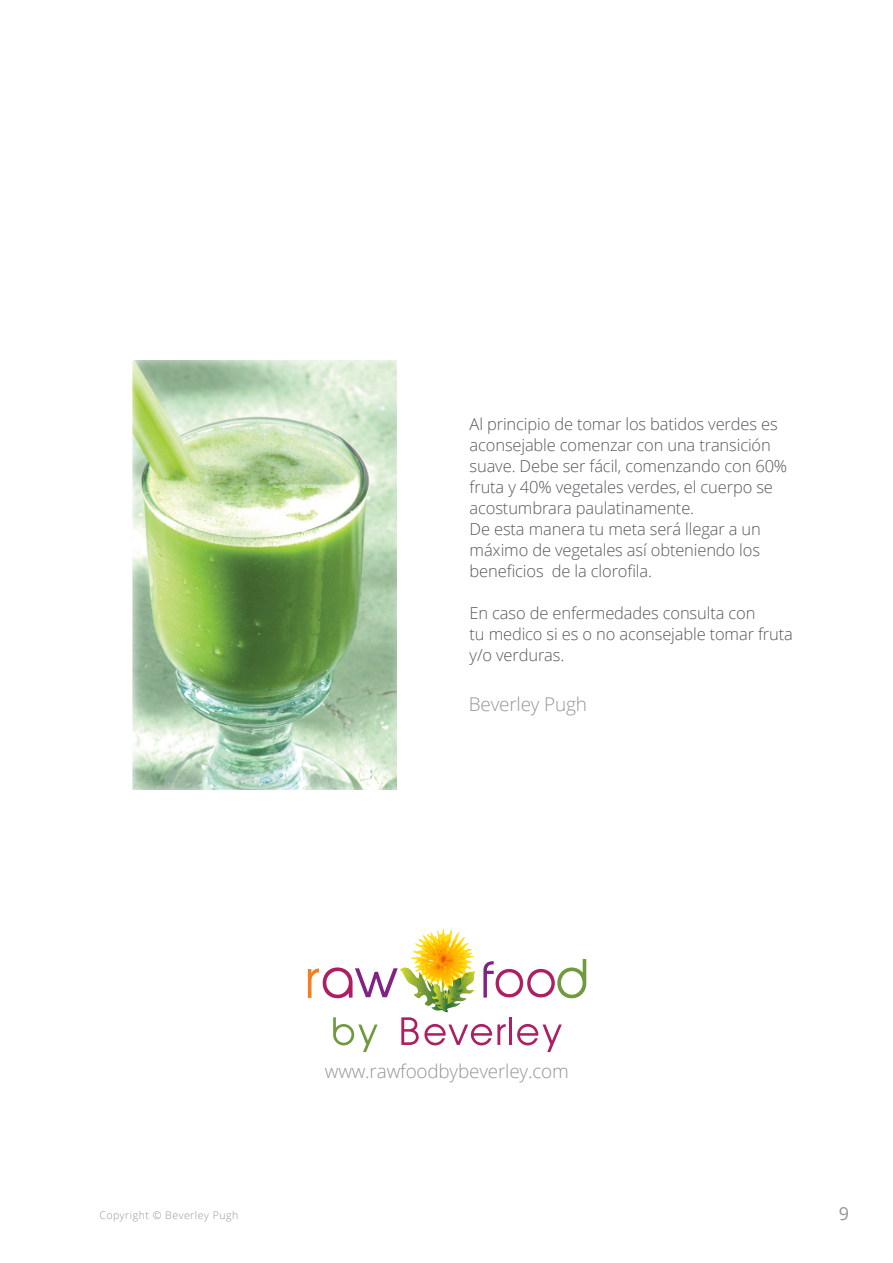
<style>
.page{position:relative;width:893px;height:1263px;background:#fff}
.page>*{position:absolute;margin:0;border:0;box-sizing:border-box;transform-origin:0 0}
.t1{font:300 18.9px "Open Sans";letter-spacing:-.01em;color:#939598}
.t2{font:18px "Open Sans";color:#939598}
.t3{font:300 16.5px/21px "Open Sans";letter-spacing:-.01em;color:#57585a}
.t4{font:300 10.5px "Open Sans";letter-spacing:.05em;color:#939598}
</style>
<div class="page">
<img style="left:132px;top:360px;width:265px;height:429px">
<svg style="left:308px;top:938px;width:278px;height:114px"></svg>
<p class="t3" style="left:470px;top:413px;width:319px">Al principio de tomar los batidos verdes es aconsejable comenzar con una transición suave. Debe ser fácil, comenzando con 60% fruta y 40% vegetales verdes, el cuerpo se acostumbrara paulatinamente.<br>De esta manera tu meta será llegar a un máximo de vegetales así obteniendo los beneficios de la clorofila.</p>
<p class="t3" style="left:470px;top:602px;width:325px">En caso de enfermedades consulta con<br>tu medico si es o no aconsejable tomar fruta y/o verduras.</p>
<p class="t1" style="left:469px;top:691px;width:120px">Beverley Pugh</p>
<p class="t4" style="left:99px;top:1208px;width:140px">Copyright © Beverley Pugh</p>
<p class="t1" style="left:325px;top:1058px;width:246px">www.rawfoodbybeverley.com</p>
<p class="t2" style="left:839px;top:1201px;width:12px">9</p>
</div>
